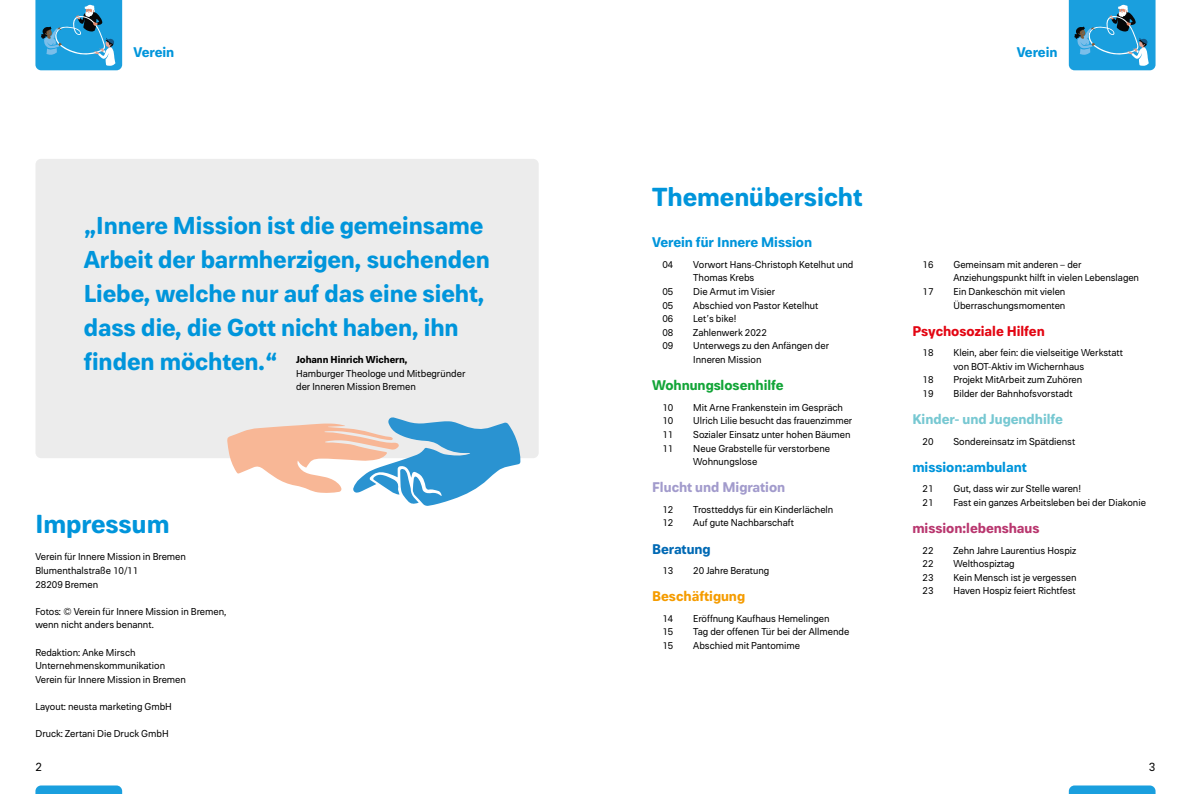
<style>
.page{position:relative;width:1191px;height:794px;background:#fff}
.page>*{position:absolute;margin:0;border:0;box-sizing:border-box;transform-origin:0 0}
.t1{font:700 26px "Paul Grotesk Soft";color:#0095db}
.t2{font:700 24.4px/34px "Paul Grotesk Soft";color:#0095db}
.t3{font:700 14px "Paul Grotesk Soft";color:#0095db}
.t4{font:700 14px "Paul Grotesk Soft";color:#77c8d2}
.t5{font:700 14px "Paul Grotesk Soft";color:#e30613}
.t6{font:700 14px "Paul Grotesk Soft";color:#b9376f}
.t7{font:700 14px "Paul Grotesk Soft";color:#13a538}
.t8{font:700 14px "Paul Grotesk Soft";color:#a29bcc}
.t9{font:700 14px "Paul Grotesk Soft";color:#f59c00}
.t10{font:700 14px "Paul Grotesk Soft";color:#0069b4}
.t11{font:12px "Paul Grotesk Soft";color:#000}
.t12{font:10px/13.6px "Paul Grotesk Soft";color:#000}
.t13{font:700 10px "Paul Grotesk Soft";color:#000}
</style>
<div class="page">
<svg style="left:1068px;top:785px;width:87px;height:9px"></svg>
<svg style="left:35px;top:785px;width:87px;height:9px"></svg>
<svg style="left:1068px;top:0;width:87px;height:70px;background:#309ed3"></svg>
<svg style="left:35px;top:0;width:87px;height:70px;background:#2f9ed3"></svg>
<div style="left:35px;top:159px;width:504px;height:299px;background:#ececec;border-radius:6px"></div>
<svg style="left:227px;top:417px;width:293px;height:89px"></svg>
<h3 class="t3" style="left:133px;top:44px;width:42px">Verein</h3>
<h3 class="t3" style="left:1016px;top:44px;width:42px">Verein</h3>
<h2 class="t2" style="left:84px;top:208px;width:407px">„Innere Mission ist die gemeinsame<br>Arbeit der barmherzigen, suchenden<br>Liebe, welche nur auf das eine sieht, dass die, die Gott nicht haben, ihn finden möchten.“</h2>
<p class="t13" style="left:296px;top:353px;width:113px">Johann Hinrich Wichern,</p>
<p class="t12" style="left:296px;top:366px;width:171px">Hamburger Theologe und Mitbegründer der Inneren Mission Bremen</p>
<h1 class="t1" style="left:35px;top:508px;width:135px">Impressum</h1>
<p class="t12" style="left:35px;top:550px;width:152px">Verein für Innere Mission in Bremen<br>Blumenthalstraße 10/11<br>28209 Bremen</p>
<p class="t12" style="left:35px;top:604px;width:192px">Fotos: © Verein für Innere Mission in Bremen, wenn nicht anders benannt.</p>
<p class="t12" style="left:35px;top:645px;width:152px">Redaktion: Anke Mirsch<br>Unternehmenskommunikation<br>Verein für Innere Mission in Bremen</p>
<p class="t12" style="left:35px;top:700px;width:138px">Layout: neusta marketing GmbH</p>
<p class="t12" style="left:35px;top:727px;width:135px">Druck: Zertani Die Druck GmbH</p>
<h1 class="t1" style="left:652px;top:182px;width:212px">Themenübersicht</h1>
<h3 class="t3" style="left:652px;top:234px;width:161px">Verein für Innere Mission</h3>
<p class="t12" style="left:662px;top:257px;width:12px">04</p>
<p class="t12" style="left:662px;top:285px;width:12px;text-align:justify">05<br>05<br>06<br>08<br>09</p>
<p class="t12" style="left:693px;top:257px;width:161px">Vorwort Hans-Christoph Ketelhut und<br>Thomas Krebs<br>Die Armut im Visier<br>Abschied von Pastor Ketelhut<br>Let’s bike!<br>Zahlenwerk 2022<br>Unterwegs zu den Anfängen der<br>Inneren Mission</p>
<h3 class="t7" style="left:652px;top:377px;width:133px">Wohnungslosenhilfe</h3>
<p class="t12" style="left:662px;top:400px;width:12px;text-align:justify">10<br>10<br>11<br>11</p>
<p class="t12" style="left:693px;top:400px;width:160px">Mit Arne Frankenstein im Gespräch<br>Ulrich Lilie besucht das frauenzimmer<br>Sozialer Einsatz unter hohen Bäumen<br>Neue Grabstelle für verstorbene<br>Wohnungslose</p>
<h3 class="t8" style="left:652px;top:479px;width:134px">Flucht und Migration</h3>
<p class="t12" style="left:693px;top:502px;width:141px">Trostteddys für ein Kinderlächeln<br>Auf gute Nachbarschaft</p>
<p class="t12" style="left:693px;top:564px;width:77px">20 Jahre Beratung</p>
<p class="t12" style="left:662px;top:502px;width:12px">12<br>12</p>
<h3 class="t10" style="left:652px;top:540px;width:60px">Beratung</h3>
<p class="t12" style="left:662px;top:564px;width:12px">13</p>
<h3 class="t9" style="left:652px;top:588px;width:94px">Beschäftigung</h3>
<p class="t12" style="left:662px;top:611px;width:12px;text-align:justify">14<br>15<br>15</p>
<p class="t12" style="left:693px;top:611px;width:157px">Eröffnung Kaufhaus Hemelingen<br>Tag der offenen Tür bei der Allmende<br>Abschied mit Pantomime</p>
<p class="t12" style="left:953px;top:257px;width:187px">Gemeinsam mit anderen – der<br>Anziehungspunkt hilft in vielen Lebenslagen<br>Ein Dankeschön mit vielen<br>Überraschungsmomenten</p>
<p class="t12" style="left:953px;top:346px;width:171px">Klein, aber fein: die vielseitige Werkstatt von BOT-Aktiv im Wichernhaus<br>Projekt MitArbeit zum Zuhören<br>Bilder der Bahnhofsvorstadt</p>
<p class="t12" style="left:922px;top:257px;width:12px">16</p>
<p class="t12" style="left:922px;top:285px;width:12px">17</p>
<h3 class="t5" style="left:912px;top:322px;width:134px">Psychosoziale Hilfen</h3>
<p class="t12" style="left:922px;top:346px;width:12px">18</p>
<p class="t12" style="left:922px;top:373px;width:12px">18<br>19</p>
<h3 class="t4" style="left:912px;top:411px;width:152px">Kinder- und Jugendhilfe</h3>
<p class="t12" style="left:922px;top:434px;width:12px">20</p>
<p class="t12" style="left:953px;top:434px;width:123px">Sondereinsatz im Spätdienst</p>
<h3 class="t3" style="left:912px;top:459px;width:116px">mission:ambulant</h3>
<p class="t12" style="left:922px;top:482px;width:12px">21<br>21</p>
<p class="t12" style="left:953px;top:482px;width:194px">Gut, dass wir zur Stelle waren!<br>Fast ein ganzes Arbeitsleben bei der Diakonie</p>
<h3 class="t6" style="left:912px;top:520px;width:129px">mission:lebenshaus</h3>
<p class="t12" style="left:922px;top:543px;width:12px;text-align:justify">22<br>22<br>23<br>23</p>
<p class="t12" style="left:953px;top:543px;width:124px">Zehn Jahre Laurentius Hospiz<br>Welthospiztag<br>Kein Mensch ist je vergessen<br>Haven Hospiz feiert Richtfest</p>
<p class="t11" style="left:35px;top:760px;width:8px">2</p>
<p class="t11" style="left:1148px;top:760px;width:8px">3</p>
</div>
